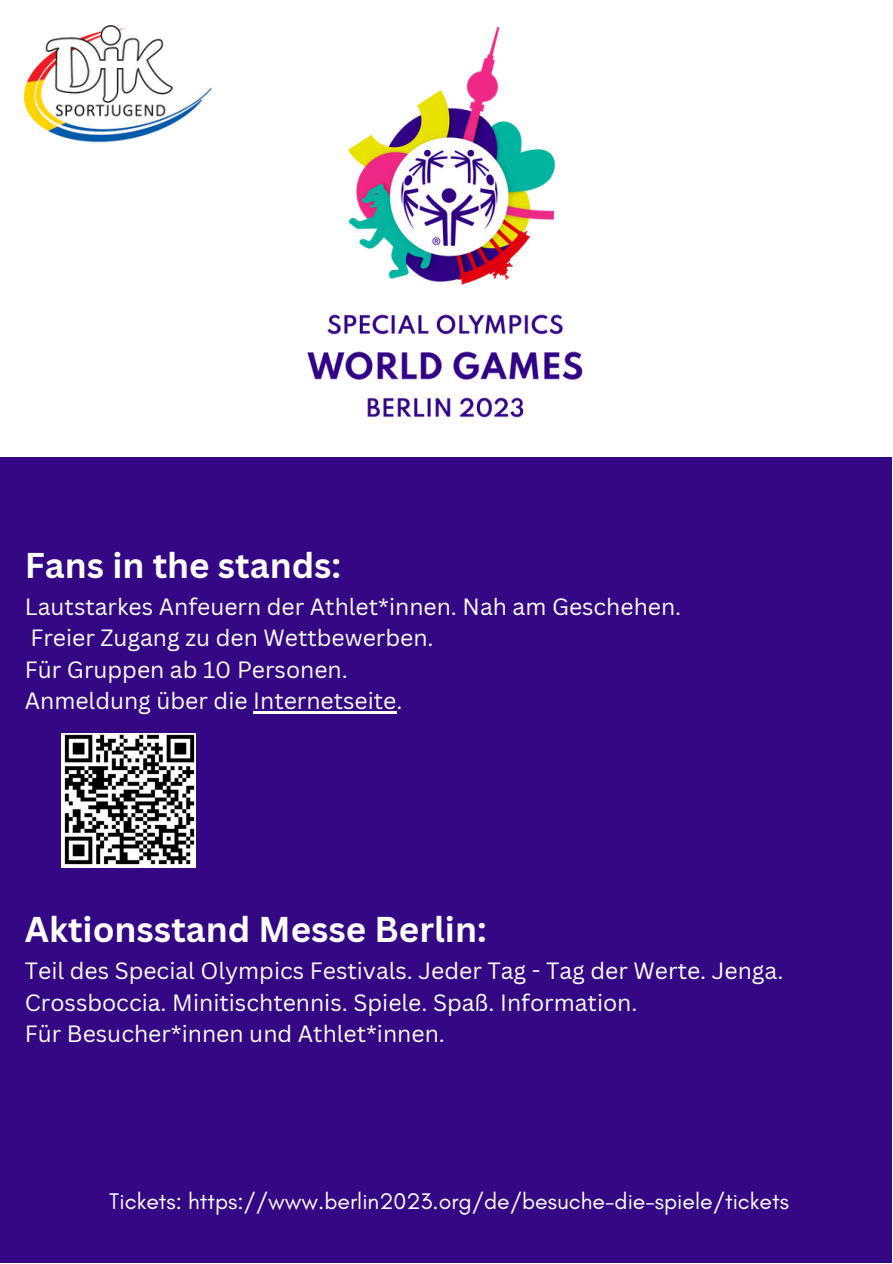
<style>
.page{position:relative;width:893px;height:1264px;background:#fff}
.page>*{position:absolute;margin:0;border:0;box-sizing:border-box;transform-origin:0 0}
.t1{font:700 34.95px "Canva Sans";color:#fff}
.t2{font:700 34.8px "Canva Sans";color:#fff}
.t3{font:22.95px/31.5px "Canva Sans";color:#fff}
.t4{font:22.95px "Glacial Indifference";color:#fff}
</style>
<div class="page">
<img style="left:307px;top:26px;width:276px;height:392px">
<div style="left:0;top:457px;width:891px;height:805px;background:#340885"></div>
<hr style="left:253px;top:711px;width:143px;height:2px;background:#fff">
<img style="left:61px;top:733px;width:134px;height:135px">
<img style="left:25px;top:26px;width:186px;height:117px">
<h2 class="t2" style="left:25px;top:540px;width:318px">Fans in the stands:</h2>
<p class="t3" style="left:25px;top:590px;width:658px">Lautstarkes Anfeuern der Athlet*innen. Nah am Geschehen.<br>Freier Zugang zu den Wettbewerben.<br>Für Gruppen ab 10 Personen.<br>Anmeldung über die Internetseite.</p>
<h1 class="t1" style="left:25px;top:904px;width:463px">Aktionsstand Messe Berlin:</h1>
<p class="t3" style="left:25px;top:954px;width:760px">Teil des Special Olympics Festivals. Jeder Tag - Tag der Werte. Jenga.<br>Crossboccia. Minitischtennis. Spiele. Spaß. Information.<br>Für Besucher*innen und Athlet*innen.</p>
<p class="t4" style="left:109px;top:1187px;width:681px">Tickets: https://www.berlin2023.org/de/besuche-die-spiele/tickets</p>
</div>
